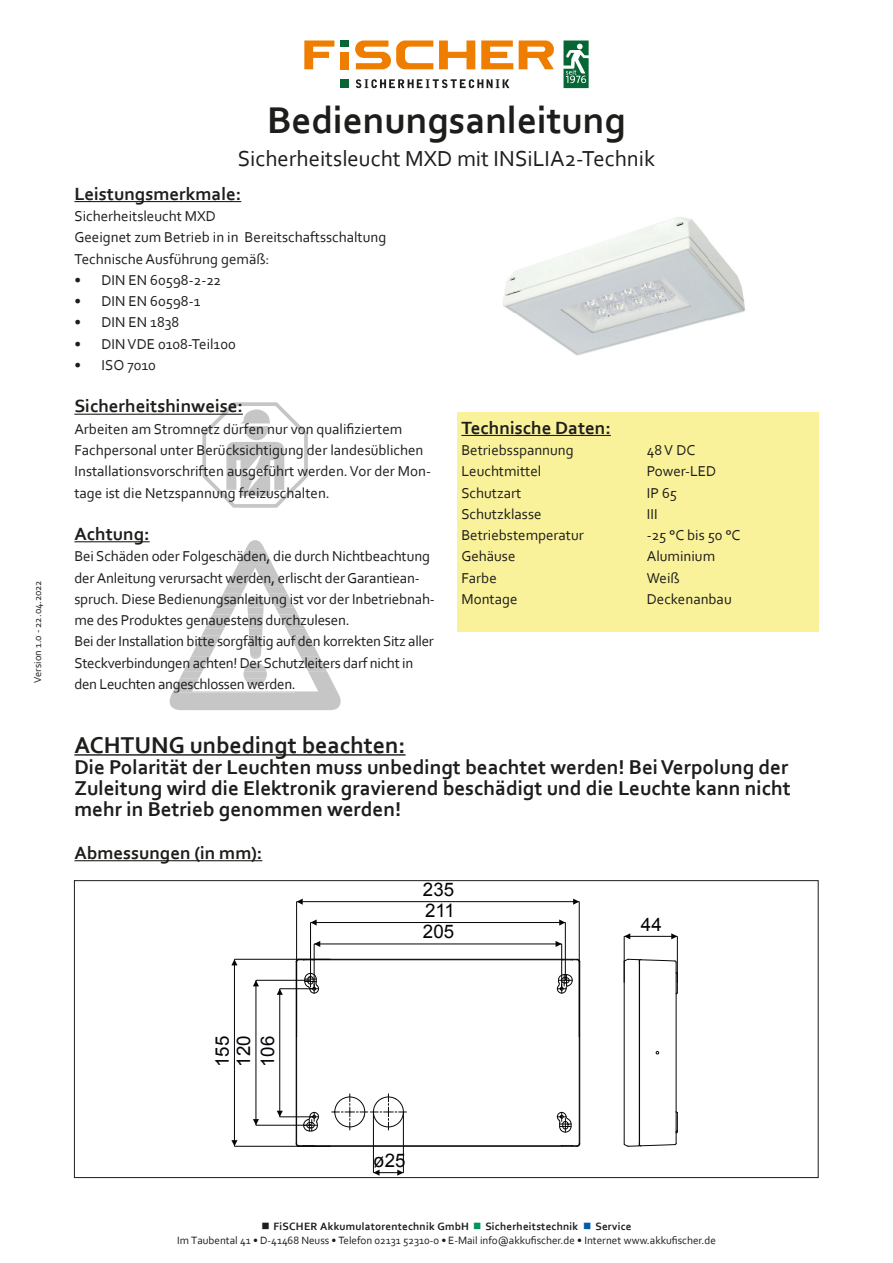
<style>
.page{position:relative;width:893px;height:1263px;background:#fff}
.page>*{position:absolute;margin:0;border:0;box-sizing:border-box;transform-origin:0 0}
.t1{font:700 39px "Corbel";color:#1d1d1b}
.t2{font:700 24px "Corbel";color:#1d1d1b}
.t3{font:22.8px "Corbel";color:#1d1d1b}
.t4{font:700 21px/21.3px "Corbel";color:#1d1d1b;text-align:justify}
.t5{font:18.75px "Arial";color:#050408}
.t6{font:700 18.6px "Corbel";color:#1d1d1b}
.t7{font:15px/21.3px "Corbel";color:#1d1d1b}
.t8{font:11.1px/14.2px "Corbel";color:#1d1d1b;text-align:center}
.t9{font:10.5px "Corbel";color:#1d1d1b}
.s1{font-weight:700}
.s2{color:#00955a}
.s3{color:#005da9}
</style>
<div class="page">
<div style="left:340px;top:41px;width:9px;height:6px;background:#066734"></div>
<svg style="left:304px;top:41px;width:30px;height:28px"></svg>
<div style="left:340px;top:52px;width:9px;height:17px;background:#ef7d00"></div>
<svg style="left:355px;top:41px;width:78px;height:28px"></svg>
<svg style="left:439px;top:41px;width:36px;height:28px"></svg>
<svg style="left:481px;top:41px;width:32px;height:28px"></svg>
<svg style="left:519px;top:41px;width:35px;height:28px"></svg>
<div style="left:340px;top:79px;width:9px;height:9px;background:#066734"></div>
<svg style="left:356px;top:79px;width:153px;height:9px"></svg>
<svg style="left:563px;top:41px;width:26px;height:47px"></svg>
<hr style="left:74px;top:201px;width:167px;height:1px;background:#1d1d1b">
<div style="left:457px;top:412px;width:362px;height:219px;background:#faf29b"></div>
<hr style="left:461px;top:435px;width:150px;height:1px;background:#1d1d1b">
<hr style="left:74px;top:754px;width:332px;height:2px;background:#1d1d1b">
<hr style="left:74px;top:860px;width:188px;height:1px;background:#1d1d1b">
<svg style="left:202px;top:402px;width:106px;height:106px"></svg>
<hr style="left:74px;top:414px;width:169px;height:1px;background:#1d1d1b">
<hr style="left:74px;top:541px;width:76px;height:1px;background:#1d1d1b">
<svg style="left:170px;top:540px;width:171px;height:170px"></svg>
<img style="left:503px;top:217px;width:242px;height:139px">
<hr style="left:314px;top:1145px;width:248px;height:1px;background:#070808">
<hr style="left:299px;top:959px;width:278px;height:1px;background:#070808">
<svg style="left:562px;top:958px;width:19px;height:5px"></svg>
<hr style="left:579px;top:962px;width:1px;height:182px;background:#070808">
<svg style="left:295px;top:958px;width:19px;height:5px"></svg>
<hr style="left:296px;top:962px;width:1px;height:182px;background:#070808">
<svg style="left:561px;top:1142px;width:20px;height:5px"></svg>
<hr style="left:299px;top:1146px;width:278px;height:1px;background:#070808">
<svg style="left:295px;top:1142px;width:20px;height:4px"></svg>
<svg style="left:655px;top:1051px;width:5px;height:4px"></svg>
<hr style="left:676px;top:962px;width:1px;height:181px;background:#070808">
<svg style="left:676px;top:972px;width:2px;height:22px"></svg>
<svg style="left:676px;top:1111px;width:2px;height:22px"></svg>
<hr style="left:639px;top:960px;width:1px;height:185px;background:#070808">
<hr style="left:624px;top:961px;width:1px;height:183px;background:#070808">
<svg style="left:623px;top:958px;width:54px;height:6px"></svg>
<svg style="left:623px;top:1142px;width:54px;height:5px"></svg>
<svg style="left:303px;top:1112px;width:16px;height:19px"></svg>
<svg style="left:556px;top:1111px;width:16px;height:21px"></svg>
<svg style="left:557px;top:974px;width:16px;height:19px"></svg>
<svg style="left:332px;top:1094px;width:74px;height:36px"></svg>
<hr style="left:234px;top:1146px;width:97px;height:1px;background:#050408">
<hr style="left:234px;top:959px;width:97px;height:1px;background:#050408">
<hr style="left:234px;top:959px;width:1px;height:187px;background:#050408">
<svg style="left:231px;top:959px;width:6px;height:6px"></svg>
<svg style="left:231px;top:1140px;width:6px;height:6px"></svg>
<hr style="left:310px;top:922px;width:1px;height:58px;background:#050408">
<hr style="left:565px;top:922px;width:1px;height:58px;background:#050408">
<hr style="left:311px;top:922px;width:254px;height:1px;background:#050408">
<svg style="left:559px;top:919px;width:6px;height:6px"></svg>
<svg style="left:311px;top:919px;width:6px;height:6px"></svg>
<hr style="left:280px;top:988px;width:34px;height:1px;background:#050408">
<hr style="left:280px;top:1116px;width:34px;height:1px;background:#050408">
<hr style="left:279px;top:989px;width:1px;height:128px;background:#050408">
<svg style="left:277px;top:1111px;width:6px;height:6px"></svg>
<svg style="left:277px;top:989px;width:6px;height:6px"></svg>
<hr style="left:561px;top:944px;width:1px;height:45px;background:#050408">
<hr style="left:314px;top:944px;width:1px;height:45px;background:#050408">
<hr style="left:314px;top:943px;width:248px;height:1px;background:#050408">
<svg style="left:314px;top:941px;width:6px;height:6px"></svg>
<svg style="left:556px;top:941px;width:6px;height:6px"></svg>
<hr style="left:624px;top:936px;width:1px;height:47px;background:#050408">
<hr style="left:677px;top:936px;width:1px;height:47px;background:#050408">
<hr style="left:624px;top:936px;width:53px;height:1px;background:#050408">
<svg style="left:671px;top:933px;width:6px;height:6px"></svg>
<svg style="left:624px;top:933px;width:6px;height:6px"></svg>
<hr style="left:403px;top:1112px;width:1px;height:61px;background:#050408">
<hr style="left:373px;top:1112px;width:1px;height:61px;background:#050408">
<hr style="left:373px;top:1172px;width:30px;height:1px;background:#050408">
<svg style="left:373px;top:1169px;width:7px;height:7px"></svg>
<svg style="left:397px;top:1169px;width:6px;height:7px"></svg>
<hr style="left:256px;top:980px;width:51px;height:1px;background:#050408">
<hr style="left:256px;top:1125px;width:51px;height:1px;background:#050408">
<hr style="left:256px;top:980px;width:1px;height:145px;background:#050408">
<svg style="left:253px;top:1119px;width:6px;height:6px"></svg>
<svg style="left:253px;top:980px;width:6px;height:6px"></svg>
<svg style="left:304px;top:972px;width:15px;height:22px"></svg>
<hr style="left:579px;top:902px;width:1px;height:135px;background:#050408">
<hr style="left:296px;top:902px;width:1px;height:135px;background:#050408">
<hr style="left:297px;top:901px;width:282px;height:1px;background:#050408">
<svg style="left:297px;top:898px;width:6px;height:7px"></svg>
<svg style="left:573px;top:898px;width:6px;height:7px"></svg>
<p class="t9" style="left:31px;top:683px;width:104px;rotate:-90deg">Version 1.0 - 22.04.2022</p>
<h1 class="t1" style="left:267px;top:96px;width:360px">Bedienungsanleitung</h1>
<h3 class="t3" style="left:238px;top:144px;width:419px">Sicherheitsleucht MXD mit INSiLIA2-Technik</h3>
<p class="t6" style="left:74px;top:182px;width:168px">Leistungsmerkmale:</p>
<p class="t7" style="left:74px;top:205px;width:314px">Sicherheitsleucht MXD<br>Geeignet zum Betrieb in in Bereitschaftsschaltung<br>Technische Ausführung gemäß:</p>
<p class="t7" style="left:74px;top:269px;width:148px">• DIN EN 60598-2-22</p>
<p class="t7" style="left:74px;top:290px;width:127px">• DIN EN 60598-1</p>
<p class="t7" style="left:74px;top:311px;width:106px">• DIN EN 1838</p>
<p class="t7" style="left:74px;top:333px;width:163px">• DIN VDE 0108-Teil100</p>
<p class="t7" style="left:74px;top:354px;width:83px">• ISO 7010</p>
<p class="t6" style="left:74px;top:395px;width:170px">Sicherheitshinweise:</p>
<p class="t7" style="left:74px;top:418px;width:358px">Arbeiten am Stromnetz dürfen nur von qualifiziertem Fachpersonal unter Berücksichtigung der landesüblichen Installationsvorschriften ausgeführt werden. Vor der Mon&shy;tage ist die Netzspannung freizuschalten.</p>
<p class="t6" style="left:74px;top:522px;width:77px">Achtung:</p>
<p class="t7" style="left:74px;top:545px;width:362px">Bei Schäden oder Folgeschäden, die durch Nichtbeachtung der Anleitung verursacht werden, erlischt der Garantiean&shy;spruch. Diese Bedienungsanleitung ist vor der Inbetriebnah&shy;me des Produktes genauestens durchzulesen.<br>Bei der Installation bitte sorgfältig auf den korrekten Sitz aller Steckverbindungen achten! Der Schutzleiters darf nicht in den Leuchten angeschlossen werden.</p>
<p class="t6" style="left:461px;top:416px;width:151px">Technische Daten:</p>
<p class="t7" style="left:461px;top:439px;width:124px">Betriebsspannung<br>Leuchtmittel<br>Schutzart<br>Schutzklasse<br>Betriebstemperatur<br>Gehäuse<br>Farbe<br>Montage</p>
<p class="t7" style="left:647px;top:439px;width:95px">48 V DC<br>Power-LED<br>IP 65<br>III<br>-25 °C bis 50 °C<br>Aluminium<br>Weiß<br>Deckenanbau</p>
<h2 class="t2" style="left:74px;top:730px;width:333px">ACHTUNG unbedingt beachten:</h2>
<h3 class="t4" style="left:74px;top:756px;width:718px">Die Polarität der Leuchten muss unbedingt beachtet werden! Bei Verpolung der Zuleitung wird die Elektronik gravierend beschädigt und die Leuchte kann nicht mehr in Betrieb genommen werden!</h3>
<p class="t6" style="left:74px;top:841px;width:190px">Abmessungen (in mm):</p>
<p class="t5" style="left:423px;top:877px;width:33px">235</p>
<p class="t5" style="left:425px;top:898px;width:31px">211</p>
<p class="t5" style="left:423px;top:919px;width:33px">205</p>
<p class="t5" style="left:641px;top:912px;width:22px">44</p>
<p class="t5" style="left:210px;top:1067px;width:33px;rotate:-90deg">155</p>
<p class="t5" style="left:231px;top:1067px;width:33px;rotate:-90deg">120</p>
<p class="t5" style="left:255px;top:1067px;width:33px;rotate:-90deg">106</p>
<p class="t5" style="left:373px;top:1148px;width:34px">ø25</p>
<p class="t8" style="left:177px;top:1218px;width:540px">■ <span class="s1">FiSCHER Akkumulatorentechnik GmbH</span> <span class="s2">■</span> <span class="s1">Sicherheitstechnik</span> <span class="s3">■</span> <span class="s1">Service<br></span>Im Taubental 41 • D-41468 Neuss • Telefon 02131 52310-0 • E-Mail info@akkufischer.de • Internet www.akkufischer.de</p>
</div>
